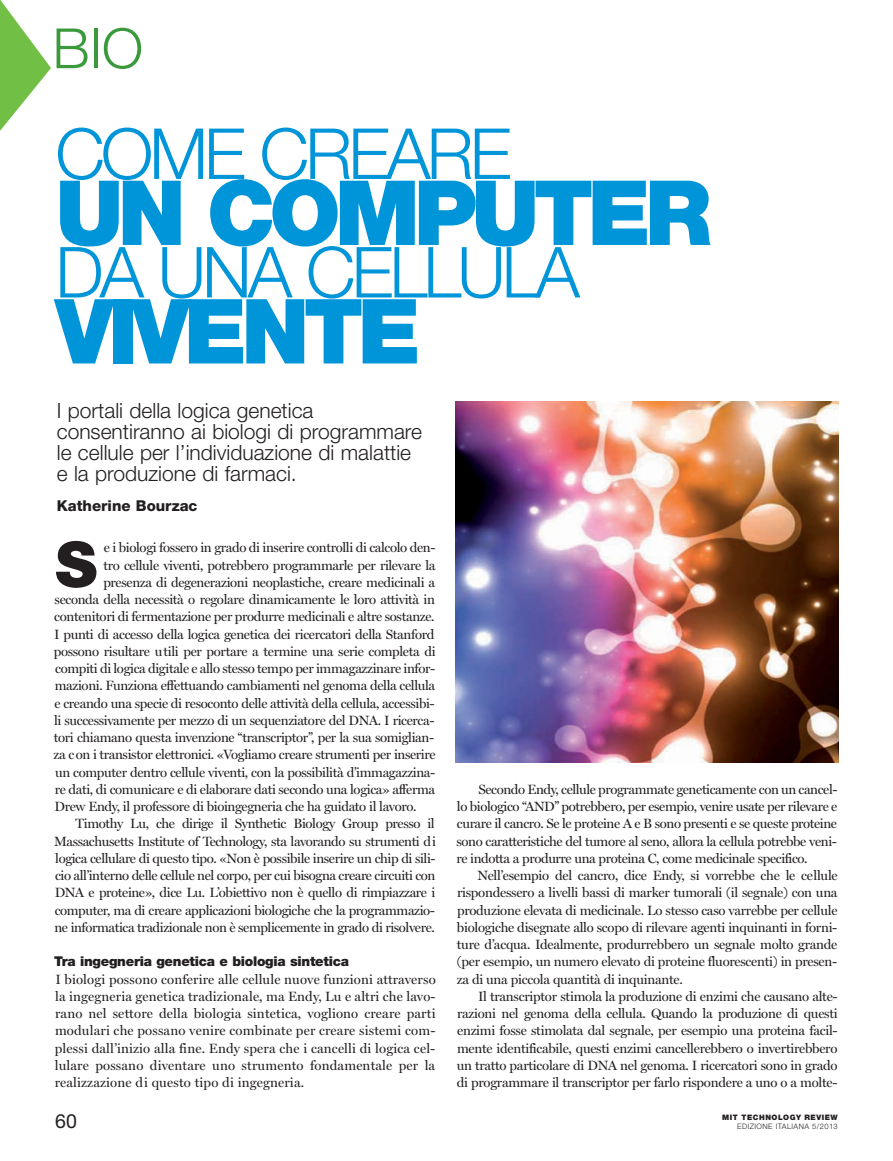
<style>
.page{position:relative;width:893px;height:1161px;background:#fff}
.page>*{position:absolute;margin:0;border:0;box-sizing:border-box;transform-origin:0 0}
.t1{font:900 90px "Helvetica Neue LT Std";letter-spacing:-.065em;color:#0095d9}
.t2{font:300 70.5px "Helvetica Neue LT Std";letter-spacing:-.055em;color:#0095d9}
.t3{font:900 62.7px "Helvetica Neue LT Std";color:#231f20}
.t4{font:300 55.5px "Helvetica Neue LT Std";color:#3a9a3b}
.t5{font:300 21px/21px "Helvetica Neue LT Std";color:#231f20}
.t6{font:19.5px "Helvetica Neue LT Std";color:#231f20}
.t7{font:800 15px "Helvetica Neue LT Std";color:#231f20}
.t8{font:13.5px/17.2px "Miller Display";letter-spacing:-.025em;color:#231f20;text-align:justify}
.t9{font:900 13.5px "Helvetica Neue LT Std";letter-spacing:-.02em;color:#231f20}
.t10{font:300 7.5px "Helvetica Neue LT Std";letter-spacing:.055em;color:#231f20}
.t11{font:900 7.5px "Helvetica Neue LT Std";letter-spacing:.065em;color:#231f20}
</style>
<div class="page">
<svg style="left:0;top:0;width:51px;height:131px"></svg>
<img style="left:455px;top:401px;width:383px;height:362px">
<h3 class="t4" style="left:53px;top:29px;width:92px">BIO</h3>
<h2 class="t2" style="left:55px;top:129px;width:458px">COME CREARE</h2>
<h1 class="t1" style="left:55px;top:181px;width:658px">UN COMPUTER</h1>
<h2 class="t2" style="left:55px;top:247px;width:526px">DA UNA CELLULA</h2>
<h1 class="t1" style="left:55px;top:299px;width:367px">VIVENTE</h1>
<h3 class="t5" style="left:57px;top:402px;width:367px">I portali della logica genetica consentiranno ai biologi di programmare le cellule per l’individuazione di malattie e la produzione di farmaci.</h3>
<p class="t7" style="left:57px;top:500px;width:142px">Katherine Bourzac</p>
<h3 class="t3" style="left:55px;top:542px;width:43px">S</h3>
<p class="t8" style="left:104px;top:539px;width:333px">e i biologi fossero in grado di inserire controlli di calcolo den-</p>
<p class="t8" style="left:104px;top:556px;width:333px">tro cellule viventi, potrebbero programmarle per rilevare la</p>
<p class="t8" style="left:103px;top:573px;width:333px">presenza di degenerazioni neoplastiche, creare medicinali a</p>
<p class="t8" style="left:55px;top:591px;width:382px">seconda della necessità o regolare dinamicamente le loro attività in</p>
<p class="t8" style="left:54px;top:608px;width:382px">contenitori di fermentazione per produrre medicinali e altre sostanze.</p>
<p class="t8" style="left:54px;top:625px;width:382px">I punti di accesso della logica genetica dei ricercatori della Stanford</p>
<p class="t8" style="left:54px;top:642px;width:383px">possono risultare utili per portare a termine una serie completa di</p>
<p class="t8" style="left:55px;top:660px;width:382px">compiti di logica digitale e allo stesso tempo per immagazzinare infor-</p>
<p class="t8" style="left:55px;top:677px;width:382px">mazioni. Funziona effettuando cambiamenti nel genoma della cellula</p>
<p class="t8" style="left:55px;top:694px;width:382px">e creando una specie di resoconto delle attività della cellula, accessibi-</p>
<p class="t8" style="left:54px;top:711px;width:382px">li successivamente per mezzo di un sequenziatore del DNA. I ricerca-</p>
<p class="t8" style="left:54px;top:729px;width:382px">tori chiamano questa invenzione “transcriptor”, per la sua somiglian-</p>
<p class="t8" style="left:54px;top:746px;width:383px">za con i transistor elettronici. «Vogliamo creare strumenti per inserire</p>
<p class="t8" style="left:55px;top:763px;width:382px">un computer dentro cellule viventi, con la possibilità d’immagazzina-</p>
<p class="t8" style="left:55px;top:780px;width:382px">re dati, di comunicare e di elaborare dati secondo una logica» afferma</p>
<p class="t8" style="left:55px;top:798px;width:364px">Drew Endy, il professore di bioingegneria che ha guidato il lavoro.</p>
<p class="t8" style="left:76px;top:815px;width:361px">Timothy Lu, che dirige il Synthetic Biology Group presso il</p>
<p class="t8" style="left:54px;top:832px;width:383px">Massachusetts Institute of Technology, sta lavorando su strumenti di</p>
<p class="t8" style="left:55px;top:849px;width:382px">logica cellulare di questo tipo. «Non è possibile inserire un chip di sili-</p>
<p class="t8" style="left:55px;top:867px;width:382px">cio all’interno delle cellule nel corpo, per cui bisogna creare circuiti con</p>
<p class="t8" style="left:55px;top:884px;width:382px">DNA e proteine», dice Lu. L’obiettivo non è quello di rimpiazzare i</p>
<p class="t8" style="left:55px;top:901px;width:382px">computer, ma di creare applicazioni biologiche che la programmazio-</p>
<p class="t8" style="left:54px;top:918px;width:382px">ne informatica tradizionale non è semplicemente in grado di risolvere.</p>
<p class="t9" style="left:54px;top:957px;width:296px">Tra ingegneria genetica e biologia sintetica</p>
<p class="t8" style="left:55px;top:970px;width:383px">I biologi possono conferire alle cellule nuove funzioni attraverso la ingegneria genetica tradizionale, ma Endy, Lu e altri che lavo&shy;rano nel settore della biologia sintetica, vogliono creare parti modulari che possano venire combinate per creare sistemi com&shy;plessi dall’inizio alla fine. Endy spera che i cancelli di logica cel&shy;lulare possano diventare uno strumento fondamentale per la realizzazione di questo tipo di ingegneria.</p>
<p class="t8" style="left:456px;top:780px;width:383px;text-indent:22px">Secondo Endy, cellule programmate geneticamente con un cancel&shy;lo biologico “AND” potrebbero, per esempio, venire usate per rilevare e curare il cancro. Se le proteine A e B sono presenti e se queste proteine sono caratteristiche del tumore al seno, allora la cellula potrebbe veni&shy;re indotta a produrre una proteina C, come medicinale specifico.</p>
<p class="t8" style="left:457px;top:867px;width:382px;text-indent:21px">Nell’esempio del cancro, dice Endy, si vorrebbe che le cellule rispondessero a livelli bassi di marker tumorali (il segnale) con una produzione elevata di medicinale. Lo stesso caso varrebbe per cellule biologiche disegnate allo scopo di rilevare agenti inquinanti in forni&shy;ture d’acqua. Idealmente, produrrebbero un segnale molto grande (per esempio, un numero elevato di proteine fluorescenti) in presen&shy;za di una piccola quantità di inquinante.</p>
<p class="t8" style="left:457px;top:987px;width:382px;text-indent:21px">Il transcriptor stimola la produzione di enzimi che causano alte&shy;razioni nel genoma della cellula. Quando la produzione di questi enzimi fosse stimolata dal segnale, per esempio una proteina facil&shy;mente identificabile, questi enzimi cancellerebbero o invertirebbero un tratto particolare di DNA nel genoma. I ricercatori sono in grado di programmare il transcriptor per farlo rispondere a uno o a molte-</p>
<p class="t11" style="left:722px;top:1114px;width:117px">MIT TECHNOLOGY REVIEW</p>
<h3 class="t6" style="left:55px;top:1114px;width:23px">60</h3>
<p class="t10" style="left:737px;top:1123px;width:102px">EDIZIONE ITALIANA 5/2013</p>
</div>
